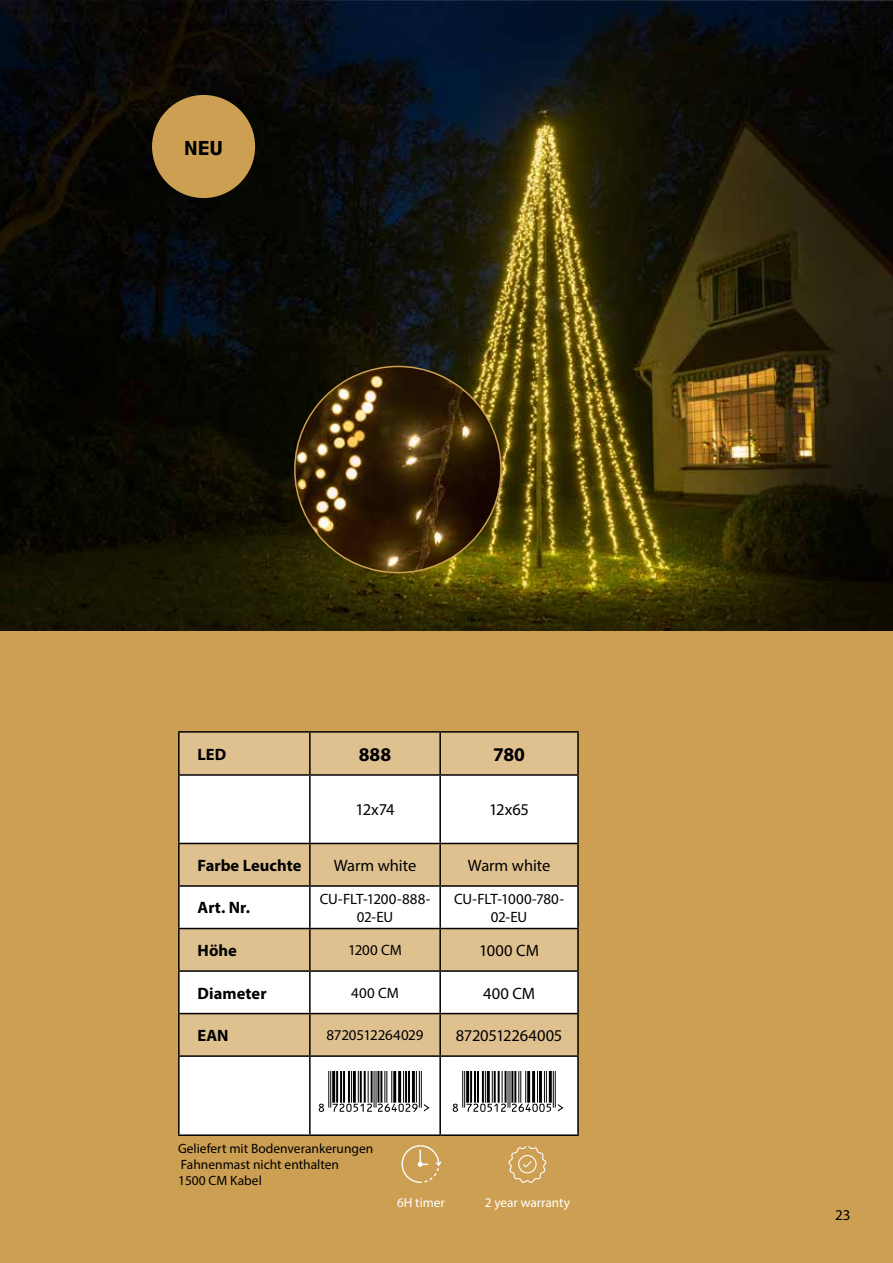
<style>
.page{position:relative;width:893px;height:1263px;background:#fff}
.page>*{position:absolute;margin:0;border:0;box-sizing:border-box;transform-origin:0 0}
.t1{font:900 21px "Neuzeit Gro Con";color:#000}
.t2{font:700 19.5px "Myriad Pro";color:#000}
.t3{font:16.5px "Myriad Pro";letter-spacing:-.005em;color:#000}
.t4{font:700 16.5px "Myriad Pro";color:#000}
.t5{font:15px/18px "Myriad Pro";letter-spacing:-.01em;color:#000;text-align:center}
.t6{font:13.5px/16.2px "Myriad Pro";color:#000}
.t7{font:13.35px "Myriad Pro";color:#fff}
</style>
<div class="page">
<img style="left:0;top:0;width:893px;height:631px">
<div style="left:0;top:631px;width:893px;height:632px;background:#cd9f52"></div>
<img style="left:295px;top:366px;width:206px;height:207px;border-radius:103px">
<div style="left:180px;top:733px;width:397px;height:41px;background:#dfc190"></div>
<svg style="left:180px;top:776px;width:397px;height:358px;background:#f1e6d3"></svg>
<hr style="left:178px;top:731px;width:132px;height:2px;background:#000">
<hr style="left:178px;top:733px;width:2px;height:41px;background:#000">
<hr style="left:310px;top:731px;width:130px;height:2px;background:#000">
<hr style="left:309px;top:733px;width:2px;height:41px;background:#000">
<hr style="left:440px;top:731px;width:139px;height:2px;background:#000">
<hr style="left:439px;top:733px;width:2px;height:41px;background:#000">
<hr style="left:577px;top:733px;width:2px;height:41px;background:#000">
<hr style="left:178px;top:774px;width:132px;height:2px;background:#000">
<hr style="left:178px;top:776px;width:2px;height:67px;background:#000">
<hr style="left:310px;top:774px;width:130px;height:2px;background:#000">
<hr style="left:309px;top:776px;width:2px;height:67px;background:#000">
<hr style="left:440px;top:774px;width:139px;height:2px;background:#000">
<hr style="left:439px;top:776px;width:2px;height:67px;background:#000">
<hr style="left:577px;top:776px;width:2px;height:67px;background:#000">
<hr style="left:178px;top:843px;width:132px;height:1px;background:#000">
<hr style="left:178px;top:844px;width:2px;height:41px;background:#000">
<hr style="left:310px;top:843px;width:130px;height:1px;background:#000">
<hr style="left:309px;top:844px;width:2px;height:41px;background:#000">
<hr style="left:440px;top:843px;width:139px;height:1px;background:#000">
<hr style="left:439px;top:844px;width:2px;height:41px;background:#000">
<hr style="left:577px;top:844px;width:2px;height:41px;background:#000">
<hr style="left:178px;top:885px;width:132px;height:2px;background:#000">
<hr style="left:178px;top:887px;width:2px;height:41px;background:#000">
<hr style="left:310px;top:885px;width:130px;height:2px;background:#000">
<hr style="left:309px;top:887px;width:2px;height:41px;background:#000">
<hr style="left:440px;top:885px;width:139px;height:2px;background:#000">
<hr style="left:439px;top:887px;width:2px;height:41px;background:#000">
<hr style="left:577px;top:887px;width:2px;height:41px;background:#000">
<hr style="left:178px;top:928px;width:132px;height:1px;background:#000">
<hr style="left:178px;top:929px;width:2px;height:41px;background:#000">
<hr style="left:310px;top:928px;width:130px;height:1px;background:#000">
<hr style="left:309px;top:929px;width:2px;height:41px;background:#000">
<hr style="left:440px;top:928px;width:139px;height:1px;background:#000">
<hr style="left:439px;top:929px;width:2px;height:41px;background:#000">
<hr style="left:577px;top:929px;width:2px;height:41px;background:#000">
<hr style="left:178px;top:970px;width:132px;height:2px;background:#000">
<hr style="left:178px;top:972px;width:2px;height:41px;background:#000">
<hr style="left:310px;top:970px;width:130px;height:2px;background:#000">
<hr style="left:309px;top:972px;width:2px;height:41px;background:#000">
<hr style="left:440px;top:970px;width:139px;height:2px;background:#000">
<hr style="left:439px;top:972px;width:2px;height:41px;background:#000">
<hr style="left:577px;top:972px;width:2px;height:41px;background:#000">
<hr style="left:178px;top:1013px;width:132px;height:1px;background:#000">
<hr style="left:178px;top:1014px;width:2px;height:41px;background:#000">
<hr style="left:310px;top:1013px;width:130px;height:1px;background:#000">
<hr style="left:309px;top:1014px;width:2px;height:41px;background:#000">
<hr style="left:440px;top:1013px;width:139px;height:1px;background:#000">
<hr style="left:439px;top:1014px;width:2px;height:41px;background:#000">
<hr style="left:577px;top:1014px;width:2px;height:41px;background:#000">
<hr style="left:178px;top:1055px;width:132px;height:2px;background:#000">
<hr style="left:178px;top:1057px;width:2px;height:77px;background:#000">
<hr style="left:310px;top:1055px;width:130px;height:2px;background:#000">
<hr style="left:309px;top:1057px;width:2px;height:77px;background:#000">
<hr style="left:440px;top:1055px;width:139px;height:2px;background:#000">
<hr style="left:439px;top:1057px;width:2px;height:77px;background:#000">
<hr style="left:577px;top:1057px;width:2px;height:77px;background:#000">
<hr style="left:178px;top:1134px;width:132px;height:2px;background:#000">
<hr style="left:310px;top:1134px;width:130px;height:2px;background:#000">
<hr style="left:440px;top:1134px;width:139px;height:2px;background:#000">
<div style="left:316px;top:1072px;width:118px;height:43px;background:#fff"></div>
<svg style="left:319px;top:1072px;width:110px;height:40px"></svg>
<div style="left:450px;top:1072px;width:118px;height:43px;background:#fff"></div>
<svg style="left:453px;top:1072px;width:110px;height:40px"></svg>
<svg style="left:401px;top:1145px;width:40px;height:38px"></svg>
<svg style="left:508px;top:1146px;width:39px;height:37px"></svg>
<div style="left:152px;top:95px;width:103px;height:103px;background:#cd9f52;border-radius:50%"></div>
<h1 class="t1" style="left:184px;top:136px;width:41px">NEU</h1>
<p class="t4" style="left:198px;top:743px;width:30px">LED</p>
<h2 class="t2" style="left:359px;top:741px;width:34px">888</h2>
<h2 class="t2" style="left:493px;top:741px;width:34px">780</h2>
<p class="t3" style="left:355px;top:800px;width:41px">12x74</p>
<p class="t3" style="left:489px;top:800px;width:41px">12x65</p>
<p class="t4" style="left:198px;top:855px;width:105px">Farbe Leuchte</p>
<p class="t3" style="left:334px;top:855px;width:84px">Warm white</p>
<p class="t3" style="left:468px;top:855px;width:84px">Warm white</p>
<p class="t4" style="left:198px;top:897px;width:54px">Art. Nr.</p>
<p class="t5" style="left:320px;top:890px;width:112px">CU-FLT-1200-888-<br>02-EU</p>
<p class="t5" style="left:454px;top:890px;width:112px">CU-FLT-1000-780-<br>02-EU</p>
<p class="t4" style="left:198px;top:940px;width:41px">Höhe</p>
<p class="t5" style="left:348px;top:941px;width:55px">1200 CM</p>
<p class="t3" style="left:479px;top:940px;width:61px">1000 CM</p>
<p class="t4" style="left:198px;top:982px;width:71px">Diameter</p>
<p class="t5" style="left:351px;top:984px;width:49px">400 CM</p>
<p class="t3" style="left:483px;top:983px;width:54px">400 CM</p>
<p class="t4" style="left:198px;top:1025px;width:33px">EAN</p>
<p class="t5" style="left:326px;top:1026px;width:99px">8720512264029</p>
<p class="t3" style="left:456px;top:1025px;width:108px">8720512264005</p>
<p class="t6" style="left:178px;top:1140px;width:197px">Geliefert mit Bodenverankerungen<br>Fahnenmast nicht enthalten<br>1500 CM Kabel</p>
<p class="t7" style="left:397px;top:1194px;width:49px">6H timer</p>
<p class="t7" style="left:485px;top:1194px;width:87px">2 year warranty</p>
<p class="t5" style="left:835px;top:1206px;width:17px">23</p>
</div>
